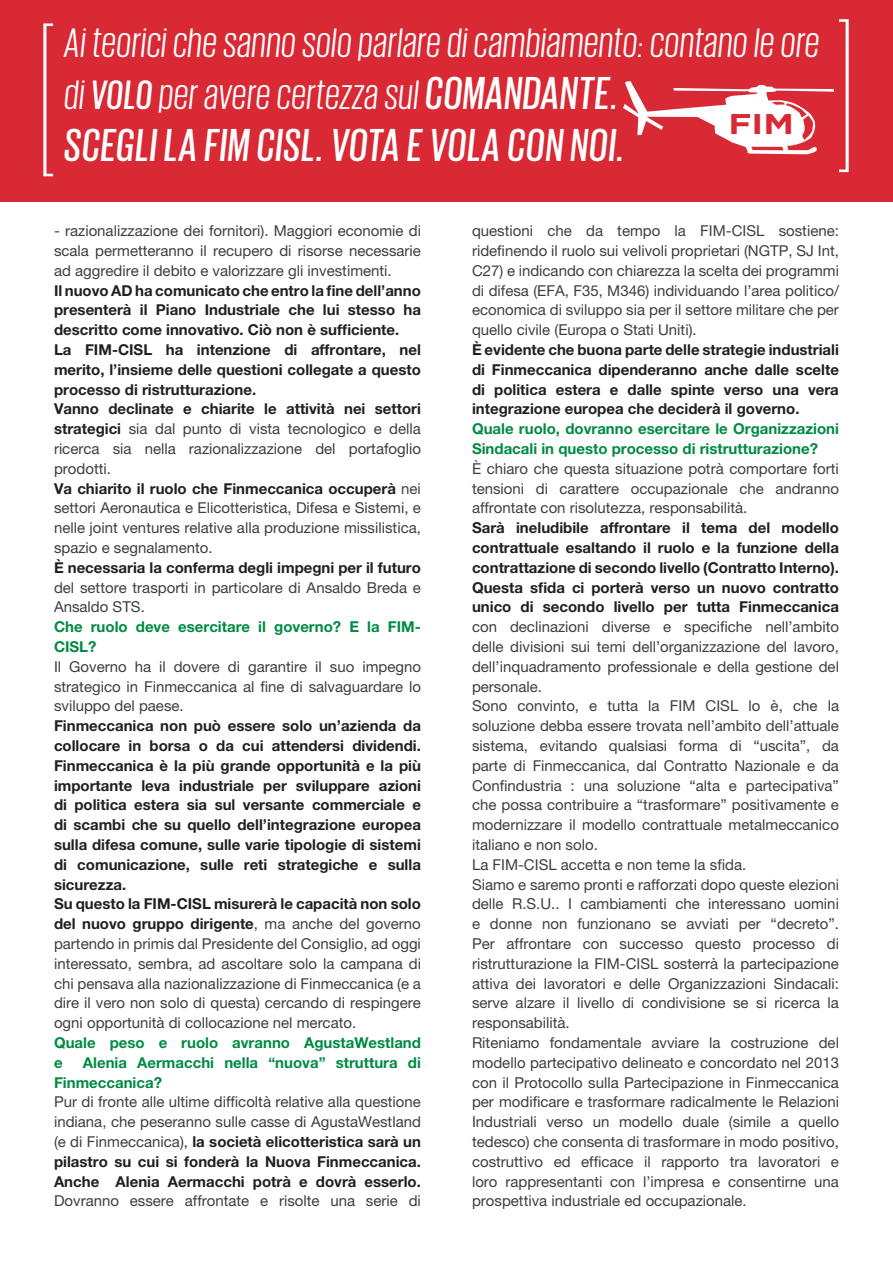
<style>
.page{position:relative;width:893px;height:1263px;background:#fff}
.page>*{position:absolute;margin:0;border:0;box-sizing:border-box;transform-origin:0 0}
.t1{font:italic 500 47.25px "Giorgio Sans";letter-spacing:.03em;color:#fff}
.t2{font:italic 42px/51.9px "Giorgio Sans";letter-spacing:.025em;color:#fff}
.t3{font:700 28.5px "Gotham";color:#d82934;scale:1.23 1}
.t4{font:15px/19.8px "Helvetica Neue LT Pro";color:#3e3e3f;text-align:justify}
.t5{font:700 15px/19.8px "Helvetica Neue LT Pro";color:#231f20}
.t6{font:700 15px/19.8px "Helvetica Neue LT Pro";color:#008b43}
.s1{font-weight:500}
.s2{font-weight:500;font-size:47.25px}
.s3{font-weight:400;color:#3e3e3f}
.s4{font-weight:700;color:#231f20}
</style>
<div class="page">
<div style="left:1px;top:0;width:892px;height:201px;background:#d82934"></div>
<svg style="left:623px;top:19px;width:226px;height:153px"></svg>
<svg style="left:43px;top:23px;width:10px;height:153px"></svg>
<h2 class="t2" style="left:65px;top:16px;width:756px">Ai teorici che sanno solo parlare di cambiamento: contano le ore di<span class="s1">VOLO</span> per avere certezza sul <span class="s2">COMANDANTE.</span></h2>
<h1 class="t1" style="left:65px;top:122px;width:561px">SCEGLI LA FIM CISL. VOTA E VOLA CON NOI.</h1>
<h3 class="t3" style="left:728px;top:105px;width:55px">FIM</h3>
<p class="t4" style="left:54px;top:221px;width:368px">- razionalizzazione dei fornitori). Maggiori economie di scala permetteranno il recupero di risorse necessarie ad aggredire il debito e valorizzare gli investimenti.</p>
<p class="t5" style="left:54px;top:280px;width:368px">Il nuovo AD ha comunicato che entro la fine dell’anno presenterà il Piano Industriale che lui stesso ha descritto come innovativo. Ciò non è sufficiente.<br>La FIM-CISL ha intenzione di affrontare, nel merito, l’insieme delle questioni collegate a questo processo di ristrutturazione.<br>Vanno declinate e chiarite le attività nei settori strategici <span class="s3">sia dal punto di vista tecnologico e della ricerca sia nella razionalizzazione del portafoglio prodotti.<br></span>Va chiarito il ruolo che Finmeccanica occuperà <span class="s3">nei settori Aeronautica e Elicotteristica, Difesa e Sistemi, e nelle joint ventures relative alla produzione missilistica, spazio e segnalamento.</span></p>
<p class="t5" style="left:54px;top:557px;width:368px">È necessaria la conferma degli impegni per il futuro</p>
<p class="t4" style="left:54px;top:577px;width:368px">del settore trasporti in particolare di Ansaldo Breda e<br>Ansaldo STS.</p>
<p class="t6" style="left:54px;top:616px;width:368px">Che ruolo deve esercitare il governo? E la FIM-<br>CISL?</p>
<p class="t4" style="left:54px;top:656px;width:368px">Il Governo ha il dovere di garantire il suo impegno strategico in Finmeccanica al fine di salvaguardare lo sviluppo del paese.</p>
<p class="t5" style="left:54px;top:715px;width:368px">Finmeccanica non può essere solo un’azienda da collocare in borsa o da cui attendersi dividendi.<br>Finmeccanica è la più grande opportunità e la più importante leva industriale per sviluppare azioni di politica estera sia sul versante commerciale e di scambi che su quello dell’integrazione europea sulla difesa comune, sulle varie tipologie di sistemi di comunicazione, sulle reti strategiche e sulla sicurezza.<br>Su questo la FIM-CISL misurerà le capacità non solo del nuovo gruppo dirigente<span class="s3">, ma anche del governo partendo in primis dal Presidente del Consiglio, ad oggi interessato, sembra, ad ascoltare solo la campana di chi pensava alla nazionalizzazione di Finmeccanica (e a dire il vero non solo di questa) cercando di respingere ogni opportunità di collocazione nel mercato.</span></p>
<p class="t6" style="left:54px;top:1032px;width:368px">Quale peso e ruolo avranno AgustaWestland e</p>
<p class="t6" style="left:54px;top:1052px;width:368px;text-indent:29px">Alenia Aermacchi nella “nuova” struttura di<br>Finmeccanica?</p>
<p class="t4" style="left:54px;top:1092px;width:368px">Pur di fronte alle ultime difficoltà relative alla questione indiana, che peseranno sulle casse di AgustaWestland (e di Finmeccanica), <span class="s4">la società elicotteristica sarà un pilastro su cui si fonderà la Nuova Finmeccanica.<br>Anche Alenia Aermacchi potrà e dovrà esserlo.</span></p>
<p class="t4" style="left:54px;top:1191px;width:368px">Dovranno essere affrontate e risolte una serie di</p>
<p class="t4" style="left:472px;top:221px;width:368px">questioni che da tempo la FIM-CISL sostiene: ridefinendo il ruolo sui velivoli proprietari (NGTP, SJ Int, C27) e indicando con chiarezza la scelta dei programmi di difesa (EFA, F35, M346) individuando l’area politico/ economica di sviluppo sia per il settore militare che per quello civile (Europa o Stati Uniti).</p>
<p class="t5" style="left:472px;top:339px;width:368px;text-align:justify">È evidente che buona parte delle strategie industriali di Finmeccanica dipenderanno anche dalle scelte di politica estera e dalle spinte verso una vera integrazione europea che deciderà il governo.</p>
<p class="t6" style="left:472px;top:418px;width:368px">Quale ruolo, dovranno esercitare le Organizzazioni<br>Sindacali in questo processo di ristrutturazione?</p>
<p class="t4" style="left:472px;top:458px;width:368px">È chiaro che questa situazione potrà comportare forti tensioni di carattere occupazionale che andranno affrontate con risolutezza, responsabilità.</p>
<p class="t5" style="left:472px;top:517px;width:368px;text-align:justify">Sarà ineludibile affrontare il tema del modello contrattuale esaltando il ruolo e la funzione della contrattazione di secondo livello (Contratto Interno).<br>Questa sfida ci porterà verso un nuovo contratto unico di secondo livello per tutta Finmeccanica</p>
<p class="t4" style="left:472px;top:617px;width:369px;text-align:left">con declinazioni diverse e specifiche nell’ambito delle divisioni sui temi dell’organizzazione del lavoro, dell’inquadramento professionale e della gestione del personale.<br>Sono convinto, e tutta la FIM CISL lo è, che la soluzione debba essere trovata nell’ambito dell’attuale sistema, evitando qualsiasi forma di “uscita”, da parte di Finmeccanica, dal Contratto Nazionale e da Confindustria : una soluzione “alta e partecipativa” che possa contribuire a “trasformare” positivamente e modernizzare il modello contrattuale metalmeccanico italiano e non solo.<br>La FIM-CISL accetta e non teme la sfida.<br>Siamo e saremo pronti e rafforzati dopo queste elezioni delle R.S.U.. I cambiamenti che interessano uomini e donne non funzionano se avviati per “decreto”.<br>Per affrontare con successo questo processo di ristrutturazione la FIM-CISL sosterrà la partecipazione attiva dei lavoratori e delle Organizzazioni Sindacali: serve alzare il livello di condivisione se si ricerca la responsabilità.<br>Riteniamo fondamentale avviare la costruzione del modello partecipativo delineato e concordato nel 2013 con il Protocollo sulla Partecipazione in Finmeccanica per modificare e trasformare radicalmente le Relazioni Industriali verso un modello duale (simile a quello tedesco) che consenta di trasformare in modo positivo, costruttivo ed efficace il rapporto tra lavoratori e loro rappresentanti con l’impresa e consentirne una prospettiva industriale ed occupazionale.</p>
</div>
